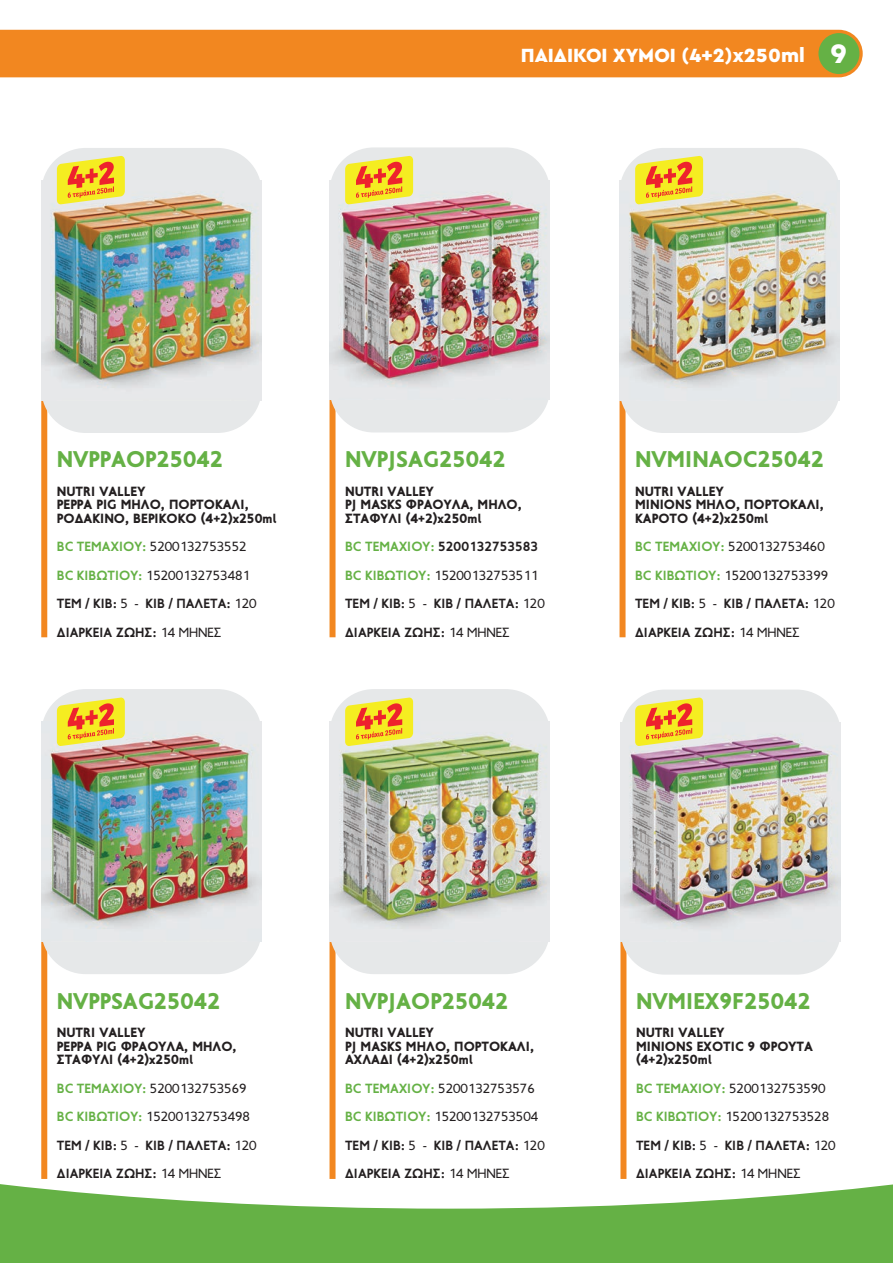
<style>
.page{position:relative;width:893px;height:1263px;background:#fff}
.page>*{position:absolute;margin:0;border:0;box-sizing:border-box;transform-origin:0 0}
.t1{font:27.6px "Mont Heavy DEMO";color:#fff}
.t2{font:900 22.95px "PF Transport";color:#65b145}
.t3{font:900 19.95px "Cera GR";color:#fff}
.t4{font:900 13.5px/13.5px "PF Transport";color:#231f20}
.t5{font:700 13.5px "PF Transport";color:#231f20}
.t6{font:13.5px "PF Transport";color:#231f20}
.s1{font-weight:700;color:#65b145}
.s2{font-weight:400}
.s3{color:#65b145}
</style>
<div class="page">
<div style="left:619px;top:394px;width:6px;height:243px;background:#f28720"></div>
<div style="left:619px;top:148px;width:221px;height:285px;background:#e6e8e9;border-radius:44px"></div>
<img style="left:619px;top:181px;width:221px;height:219px">
<div style="left:0;top:30px;width:863px;height:47px;background:#f28720"></div>
<div style="left:818px;top:33px;width:41px;height:41px;background:#65b145;border-radius:50%"></div>
<svg style="left:0;top:1184px;width:893px;height:79px;fill:#65b145"></svg>
<div style="left:330px;top:935px;width:6px;height:244px;background:#f28720"></div>
<div style="left:330px;top:689px;width:220px;height:285px;background:#e6e8e9;border-radius:44px"></div>
<img style="left:330px;top:722px;width:220px;height:219px">
<div style="left:620px;top:935px;width:6px;height:244px;background:#f28720"></div>
<div style="left:620px;top:689px;width:221px;height:286px;background:#e6e8e9;border-radius:44px"></div>
<img style="left:620px;top:722px;width:221px;height:220px">
<div style="left:41px;top:935px;width:6px;height:244px;background:#f28720"></div>
<div style="left:41px;top:689px;width:221px;height:285px;background:#e6e8e9;border-radius:44px"></div>
<img style="left:41px;top:722px;width:221px;height:219px">
<div style="left:41px;top:394px;width:6px;height:243px;background:#f28720"></div>
<div style="left:41px;top:148px;width:221px;height:285px;background:#e6e8e9;border-radius:44px"></div>
<img style="left:41px;top:181px;width:221px;height:219px">
<svg style="left:57px;top:156px;width:68px;height:49px"></svg>
<svg style="left:57px;top:697px;width:68px;height:49px"></svg>
<div style="left:330px;top:394px;width:6px;height:243px;background:#f28720"></div>
<div style="left:330px;top:147px;width:220px;height:285px;background:#e6e8e9;border-radius:44px"></div>
<img style="left:330px;top:180px;width:220px;height:220px">
<svg style="left:345px;top:155px;width:68px;height:50px"></svg>
<svg style="left:345px;top:697px;width:68px;height:49px"></svg>
<svg style="left:635px;top:155px;width:68px;height:50px"></svg>
<svg style="left:635px;top:697px;width:68px;height:49px"></svg>
<p class="t3" style="left:521px;top:44px;width:286px">ΠΑΙΔΙΚΟΙ ΧΥΜΟΙ (4+2)x250ml</p>
<p class="t1" style="left:831px;top:37px;width:18px">9</p>
<p class="t2" style="left:57px;top:446px;width:168px">NVPPAOP25042</p>
<p class="t4" style="left:57px;top:484px;width:90px">NUTRI VALLEY</p>
<p class="t4" style="left:57px;top:498px;width:221px">PEPPA PIG ΜΗΛΟ, ΠΟΡΤΟΚΑΛΙ,<br>ΡΟΔΑΚΙΝΟ, ΒΕΡΙΚΟΚΟ (4+2)x250ml</p>
<p class="t6" style="left:57px;top:539px;width:191px"><span class="s1">ΒC ΤΕΜΑΧΙΟΥ:</span> 5200132753552</p>
<p class="t6" style="left:57px;top:567px;width:195px"><span class="s1">ΒC ΚΙΒΩΤΙΟΥ:</span> 15200132753481</p>
<p class="t5" style="left:57px;top:596px;width:201px">ΤΕΜ / ΚΙΒ: <span class="s2">5 -</span> ΚΙΒ / ΠΑΛΕΤΑ: <span class="s2">120</span></p>
<p class="t5" style="left:57px;top:624px;width:166px">ΔΙΑΡΚΕΙΑ ΖΩΗΣ: <span class="s2">14 ΜΗΝΕΣ</span></p>
<p class="t2" style="left:345px;top:446px;width:162px">NVPJSAG25042</p>
<p class="t4" style="left:345px;top:484px;width:90px">NUTRI VALLEY</p>
<p class="t4" style="left:345px;top:498px;width:178px">PJ MASKS ΦΡΑΟΥΛΑ, ΜΗΛΟ,<br>ΣΤΑΦΥΛΙ (4+2)x250ml</p>
<p class="t5" style="left:345px;top:539px;width:195px"><span class="s3">ΒC ΤΕΜΑΧΙΟΥ:</span> 5200132753583</p>
<p class="t6" style="left:345px;top:567px;width:195px"><span class="s1">ΒC ΚΙΒΩΤΙΟΥ:</span> 15200132753511</p>
<p class="t5" style="left:345px;top:596px;width:201px">ΤΕΜ / ΚΙΒ: <span class="s2">5 -</span> ΚΙΒ / ΠΑΛΕΤΑ: <span class="s2">120</span></p>
<p class="t5" style="left:345px;top:624px;width:166px">ΔΙΑΡΚΕΙΑ ΖΩΗΣ: <span class="s2">14 ΜΗΝΕΣ</span></p>
<p class="t2" style="left:635px;top:446px;width:190px">NVMINΑΟC25042</p>
<p class="t4" style="left:635px;top:484px;width:90px">NUTRI VALLEY</p>
<p class="t4" style="left:635px;top:498px;width:190px">MINIONS ΜΗΛΟ, ΠΟΡΤΟΚΑΛΙ,<br>ΚΑΡΟΤΟ (4+2)x250ml</p>
<p class="t6" style="left:635px;top:539px;width:191px"><span class="s1">ΒC ΤΕΜΑΧΙΟΥ:</span> 5200132753460</p>
<p class="t6" style="left:635px;top:567px;width:195px"><span class="s1">ΒC ΚΙΒΩΤΙΟΥ:</span> 15200132753399</p>
<p class="t5" style="left:635px;top:596px;width:201px">ΤΕΜ / ΚΙΒ: <span class="s2">5 -</span> ΚΙΒ / ΠΑΛΕΤΑ: <span class="s2">120</span></p>
<p class="t5" style="left:635px;top:624px;width:166px">ΔΙΑΡΚΕΙΑ ΖΩΗΣ: <span class="s2">14 ΜΗΝΕΣ</span></p>
<p class="t2" style="left:57px;top:988px;width:165px">NVPPSAG25042</p>
<p class="t4" style="left:57px;top:1026px;width:90px">NUTRI VALLEY</p>
<p class="t4" style="left:57px;top:1039px;width:181px">PEPPA PIG ΦΡΑΟΥΛΑ, ΜΗΛΟ,<br>ΣΤΑΦΥΛΙ (4+2)x250ml</p>
<p class="t6" style="left:57px;top:1080px;width:191px"><span class="s1">ΒC ΤΕΜΑΧΙΟΥ:</span> 5200132753569</p>
<p class="t6" style="left:57px;top:1109px;width:195px"><span class="s1">ΒC ΚΙΒΩΤΙΟΥ:</span> 15200132753498</p>
<p class="t5" style="left:57px;top:1137px;width:201px">ΤΕΜ / ΚΙΒ: <span class="s2">5 -</span> ΚΙΒ / ΠΑΛΕΤΑ: <span class="s2">120</span></p>
<p class="t5" style="left:57px;top:1166px;width:166px">ΔΙΑΡΚΕΙΑ ΖΩΗΣ: <span class="s2">14 ΜΗΝΕΣ</span></p>
<p class="t2" style="left:345px;top:988px;width:165px">NVPJAOP25042</p>
<p class="t4" style="left:345px;top:1026px;width:90px">NUTRI VALLEY</p>
<p class="t4" style="left:345px;top:1039px;width:190px">PJ MASKS ΜΗΛΟ, ΠΟΡΤΟΚΑΛΙ,<br>ΑΧΛΑΔΙ (4+2)x250ml</p>
<p class="t6" style="left:345px;top:1080px;width:191px"><span class="s1">ΒC ΤΕΜΑΧΙΟΥ:</span> 5200132753576</p>
<p class="t6" style="left:345px;top:1109px;width:195px"><span class="s1">ΒC ΚΙΒΩΤΙΟΥ:</span> 15200132753504</p>
<p class="t5" style="left:345px;top:1137px;width:201px">ΤΕΜ / ΚΙΒ: <span class="s2">5 -</span> ΚΙΒ / ΠΑΛΕΤΑ: <span class="s2">120</span></p>
<p class="t5" style="left:345px;top:1166px;width:166px">ΔΙΑΡΚΕΙΑ ΖΩΗΣ: <span class="s2">14 ΜΗΝΕΣ</span></p>
<p class="t2" style="left:636px;top:988px;width:176px">NVMIEX9F25042</p>
<p class="t4" style="left:636px;top:1026px;width:90px">NUTRI VALLEY</p>
<p class="t4" style="left:636px;top:1039px;width:178px">MINIONS EXOTIC 9 ΦΡΟΥΤΑ</p>
<p class="t4" style="left:636px;top:1053px;width:77px">(4+2)x250ml</p>
<p class="t6" style="left:636px;top:1080px;width:191px"><span class="s1">ΒC ΤΕΜΑΧΙΟΥ:</span> 5200132753590</p>
<p class="t6" style="left:636px;top:1109px;width:195px"><span class="s1">ΒC ΚΙΒΩΤΙΟΥ:</span> 15200132753528</p>
<p class="t5" style="left:636px;top:1137px;width:201px">ΤΕΜ / ΚΙΒ: <span class="s2">5 -</span> ΚΙΒ / ΠΑΛΕΤΑ: <span class="s2">120</span></p>
<p class="t5" style="left:636px;top:1166px;width:166px">ΔΙΑΡΚΕΙΑ ΖΩΗΣ: <span class="s2">14 ΜΗΝΕΣ</span></p>
</div>
